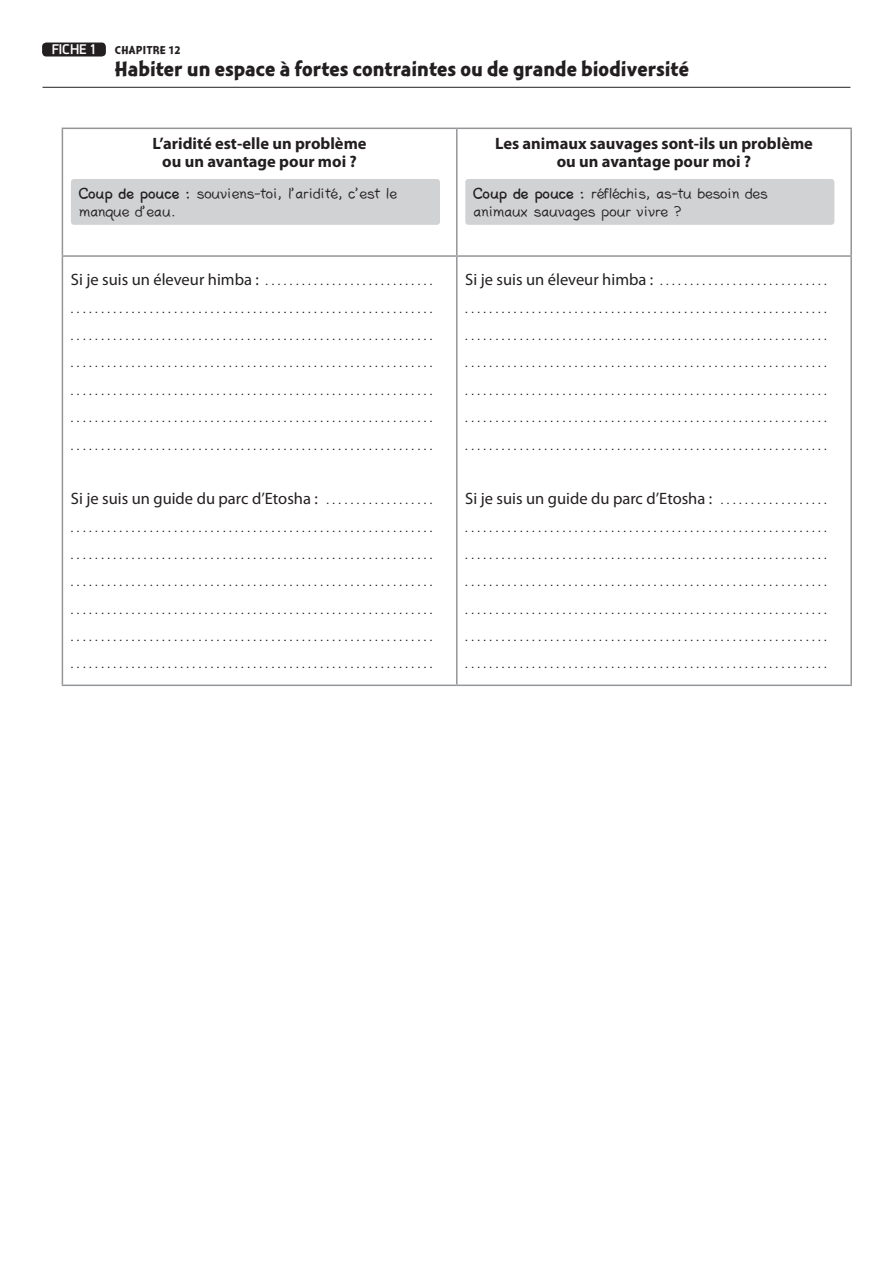
<style>
.page{position:relative;width:893px;height:1263px;background:#fff}
.page>*{position:absolute;margin:0;border:0;box-sizing:border-box;transform-origin:0 0}
._00-TITRE{font:21.75px "Montara Bold Gothic";color:#231f20}
._03-TABLEAU_tetière{font:700 16.5px/18px "Myriad Pro";color:#231f20;text-align:center}
._03-TABLEAU_PdC{font:16.5px "Myriad Pro";color:#231f20}
.t1{font:700 15px/18px "Plain Pensle";color:#231f20}
._01-FICHE{font:700 13.5px "Sommet Rounded";color:#fff}
._03-TABLEAU_PdC-2{font:12px "Myriad Pro";color:#231f20}
._00-CHAPITRE{font:12px "Montara Bold Gothic";letter-spacing:.02em;color:#231f20}
.s1{font-weight:800}
.s2{font-size:16.5px}
.s3{font-size:12px}
</style>
<div class="page">
<hr style="left:43px;top:87px;width:807px;height:1px;background:#231f20">
<div style="left:42px;top:43px;width:64px;height:14px;background:#231f20;border-radius:4px"></div>
<hr style="left:62px;top:128px;width:395px;height:1px;background:#939598">
<hr style="left:62px;top:129px;width:1px;height:126px;background:#939598">
<hr style="left:457px;top:128px;width:395px;height:1px;background:#939598">
<hr style="left:456px;top:129px;width:2px;height:126px;background:#939598">
<hr style="left:850px;top:129px;width:2px;height:126px;background:#939598">
<hr style="left:62px;top:255px;width:395px;height:2px;background:#939598">
<hr style="left:62px;top:257px;width:1px;height:427px;background:#939598">
<hr style="left:457px;top:255px;width:395px;height:2px;background:#939598">
<hr style="left:456px;top:257px;width:2px;height:427px;background:#939598">
<hr style="left:850px;top:257px;width:2px;height:427px;background:#939598">
<hr style="left:62px;top:684px;width:395px;height:2px;background:#939598">
<hr style="left:457px;top:684px;width:395px;height:2px;background:#939598">
<div style="left:71px;top:179px;width:369px;height:46px;background:#d1d2d4;border-radius:3px"></div>
<div style="left:465px;top:179px;width:369px;height:46px;background:#d1d2d4;border-radius:3px"></div>
<p class="_01-FICHE" style="left:52px;top:41px;width:45px">FICHE 1</p>
<p class="_00-CHAPITRE" style="left:115px;top:43px;width:67px">CHAPITRE 12</p>
<p class="_00-TITRE" style="left:115px;top:56px;width:576px">Habiter un espace à fortes contraintes ou de grande biodiversité</p>
<p class="_03-TABLEAU_tetière" style="left:153px;top:134px;width:215px">L’aridité est-elle un problème ou un avantage pour moi ?</p>
<p class="t1" style="left:79px;top:184px;width:322px"><span class="s1">Coup de pouce :</span> souviens-toi, l’aridité, c’est le manque d’eau.</p>
<p class="_03-TABLEAU_PdC-2" style="left:71px;top:274px;width:363px"><span class="s2">Si je suis un éleveur himba :</span> ............................</p>
<p class="_03-TABLEAU_PdC-2" style="left:71px;top:301px;width:363px">............................................................</p>
<p class="_03-TABLEAU_PdC-2" style="left:71px;top:329px;width:363px">............................................................</p>
<p class="_03-TABLEAU_PdC-2" style="left:71px;top:356px;width:363px">............................................................</p>
<p class="_03-TABLEAU_PdC-2" style="left:71px;top:383px;width:363px">............................................................</p>
<p class="_03-TABLEAU_PdC-2" style="left:71px;top:411px;width:363px">............................................................</p>
<p class="_03-TABLEAU_PdC-2" style="left:71px;top:438px;width:363px">............................................................</p>
<p class="_03-TABLEAU_PdC" style="left:71px;top:488px;width:363px">Si je suis un guide du parc d’Etosha : <span class="s3">. . . . . . . . . . . . . . . . . .</span></p>
<p class="_03-TABLEAU_PdC-2" style="left:71px;top:520px;width:363px">............................................................</p>
<p class="_03-TABLEAU_PdC-2" style="left:71px;top:547px;width:363px">............................................................</p>
<p class="_03-TABLEAU_PdC-2" style="left:71px;top:575px;width:363px">............................................................</p>
<p class="_03-TABLEAU_PdC-2" style="left:71px;top:602px;width:363px">............................................................</p>
<p class="_03-TABLEAU_PdC-2" style="left:71px;top:629px;width:363px">............................................................</p>
<p class="_03-TABLEAU_PdC-2" style="left:71px;top:657px;width:363px">............................................................</p>
<p class="_03-TABLEAU_tetière" style="left:495px;top:134px;width:319px">Les animaux sauvages sont-ils un problème ou un avantage pour moi ?</p>
<p class="t1" style="left:474px;top:184px;width:298px"><span class="s1">Coup de pouce :</span> réfléchis, as-tu besoin des animaux sauvages pour vivre ?</p>
<p class="_03-TABLEAU_PdC-2" style="left:465px;top:274px;width:363px"><span class="s2">Si je suis un éleveur himba :</span> ............................</p>
<p class="_03-TABLEAU_PdC-2" style="left:465px;top:301px;width:363px">............................................................</p>
<p class="_03-TABLEAU_PdC-2" style="left:465px;top:329px;width:363px">............................................................</p>
<p class="_03-TABLEAU_PdC-2" style="left:465px;top:356px;width:363px">............................................................</p>
<p class="_03-TABLEAU_PdC-2" style="left:465px;top:383px;width:363px">............................................................</p>
<p class="_03-TABLEAU_PdC-2" style="left:465px;top:411px;width:363px">............................................................</p>
<p class="_03-TABLEAU_PdC-2" style="left:465px;top:438px;width:363px">............................................................</p>
<p class="_03-TABLEAU_PdC" style="left:465px;top:488px;width:363px">Si je suis un guide du parc d’Etosha : <span class="s3">. . . . . . . . . . . . . . . . . .</span></p>
<p class="_03-TABLEAU_PdC-2" style="left:465px;top:520px;width:363px">............................................................</p>
<p class="_03-TABLEAU_PdC-2" style="left:465px;top:547px;width:363px">............................................................</p>
<p class="_03-TABLEAU_PdC-2" style="left:465px;top:575px;width:363px">............................................................</p>
<p class="_03-TABLEAU_PdC-2" style="left:465px;top:602px;width:363px">............................................................</p>
<p class="_03-TABLEAU_PdC-2" style="left:465px;top:629px;width:363px">............................................................</p>
<p class="_03-TABLEAU_PdC-2" style="left:465px;top:657px;width:363px">............................................................</p>
</div>
